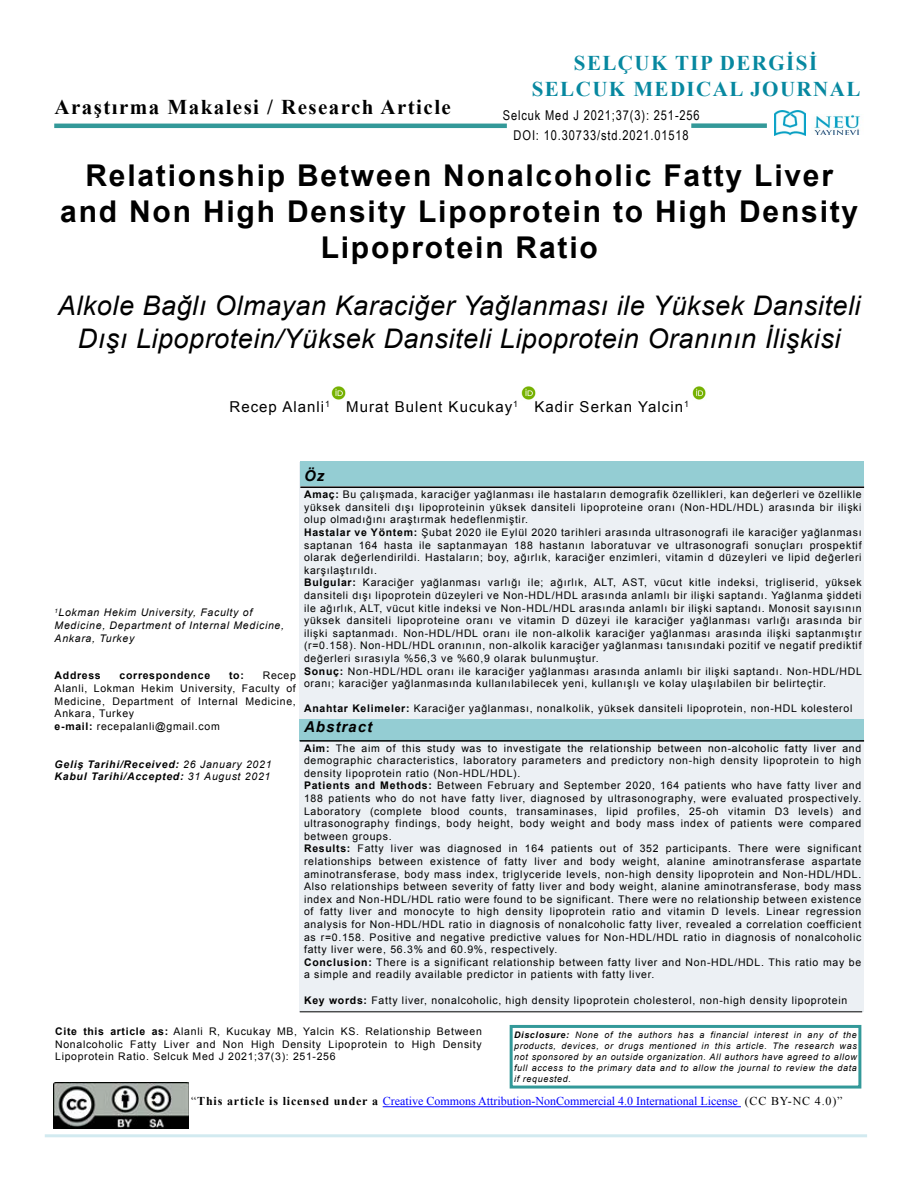
<style>
.page{position:relative;width:918px;height:1188px;background:#fff}
.page>*{position:absolute;margin:0;border:0;box-sizing:border-box;transform-origin:0 0}
.t1{font:700 30px/36px "Arial";letter-spacing:.06em;color:#000;text-align:center}
.t2{font:italic 27px/32.4px "Arial";letter-spacing:.02em;color:#000;text-align:center}
.t3{font:700 21px/25.2px "Times New Roman";letter-spacing:.07em;color:#0788a0;text-align:center}
.t4{font:700 21px "Times New Roman";letter-spacing:.07em;color:#000}
.t5{font:15px "Arial";letter-spacing:.07em;color:#000}
.t6{font:italic 700 15px "Arial";letter-spacing:.07em;color:#000}
.t7{font:13.5px "Arial Narrow";letter-spacing:.065em;color:#000}
.t8{font:12px "Times New Roman";color:#00f}
.t9{font:10.5px/12.6px "Arial";letter-spacing:.07em;color:#000}
.t10{font:italic 10.5px/12.6px "Arial";letter-spacing:.07em;color:#000}
.t11{font:italic 700 10.5px/12.6px "Arial";letter-spacing:.07em;color:#000}
.t12{font:700 10.5px "Arial";letter-spacing:.065em;color:#000}
.t13{font:italic 9px/10.8px "Arial";letter-spacing:.07em;color:#000;text-align:justify}
.s1{font-weight:700}
.s2{font-weight:400}
.s3{color:#000}
.s4{font-weight:700;color:#000}
</style>
<div class="page">
<div style="left:300px;top:462px;width:564px;height:549px;background:#ecf0f4"></div>
<div style="left:300px;top:462px;width:564px;height:24px;background:#94cdd3"></div>
<hr style="left:300px;top:1011px;width:562px;height:1px;background:#000">
<hr style="left:300px;top:486px;width:564px;height:2px;background:#000">
<div style="left:300px;top:719px;width:564px;height:22px;background:#94cdd3"></div>
<hr style="left:300px;top:740px;width:564px;height:2px;background:#000">
<div style="left:510px;top:1025px;width:351px;height:64px;border:3px solid #399"></div>
<hr style="left:45px;top:1134px;width:822px;height:3px;background:#d2eaf0">
<img style="left:54px;top:1082px;width:135px;height:47px">
<hr style="left:383px;top:1106px;width:358px;height:1px;background:#00f">
<img style="left:775px;top:110px;width:30px;height:26px">
<img style="left:814px;top:115px;width:47px;height:19px">
<hr style="left:54px;top:124px;width:453px;height:4px;background:#399">
<div style="left:691px;top:123px;width:76px;height:5px;background:#399"></div>
<img style="left:332px;top:386px;width:14px;height:14px">
<img style="left:692px;top:386px;width:14px;height:14px">
<img style="left:521px;top:386px;width:15px;height:14px">
<h3 class="t4" style="left:55px;top:92px;width:398px">Araştırma Makalesi / Research Article</h3>
<h3 class="t3" style="left:532px;top:50px;width:330px">SELÇUK TIP DERGİSİ<br>SELCUK MEDICAL JOURNAL</h3>
<p class="t7" style="left:514px;top:125px;width:177px">DOI: 10.30733/std.2021.01518</p>
<p class="t7" style="left:503px;top:105px;width:199px">Selcuk Med J 2021;37(3): 251-256</p>
<h1 class="t1" style="left:60px;top:157px;width:799px">Relationship Between Nonalcoholic Fatty Liver and Non High Density Lipoprotein to High Density<br>Lipoprotein Ratio</h1>
<h2 class="t2" style="left:58px;top:290px;width:804px">Alkole Bağlı Olmayan Karaciğer Yağlanması ile Yüksek Dansiteli<br>Dışı Lipoprotein/Yüksek Dansiteli Lipoprotein Oranının İlişkisi</h2>
<h3 class="t5" style="left:230px;top:397px;width:461px">Recep Alanli<sup>1</sup> Murat Bulent Kucukay<sup>1</sup> Kadir Serkan Yalcin<sup>1</sup></h3>
<h3 class="t6" style="left:304px;top:466px;width:22px">Öz</h3>
<p class="t9" style="left:304px;top:488px;width:559px"><span class="s1">Amaç:</span> Bu çalışmada, karaciğer yağlanması ile hastaların demografik özellikleri, kan değerleri ve özellikle yüksek dansiteli dışı lipoproteinin yüksek dansiteli lipoproteine oranı (Non-HDL/HDL) arasında bir ilişki olup olmadığını araştırmak hedeflenmiştir.<br><span class="s1">Hastalar ve Yöntem:</span> Şubat 2020 ile Eylül 2020 tarihleri arasında ultrasonografi ile karaciğer yağlanması saptanan 164 hasta ile saptanmayan 188 hastanın laboratuvar ve ultrasonografi sonuçları prospektif olarak değerlendirildi. Hastaların; boy, ağırlık, karaciğer enzimleri, vitamin d düzeyleri ve lipid değerleri karşılaştırıldı.<br><span class="s1">Bulgular:</span> Karaciğer yağlanması varlığı ile; ağırlık, ALT, AST, vücut kitle indeksi, trigliserid, yüksek dansiteli dışı lipoprotein düzeyleri ve Non-HDL/HDL arasında anlamlı bir ilişki saptandı. Yağlanma şiddeti ile ağırlık, ALT, vücut kitle indeksi ve Non-HDL/HDL arasında anlamlı bir ilişki saptandı. Monosit sayısının yüksek dansiteli lipoproteine oranı ve vitamin D düzeyi ile karaciğer yağlanması varlığı arasında bir ilişki saptanmadı. Non-HDL/HDL oranı ile non-alkolik karaciğer yağlanması arasında ilişki saptanmıştır (r=0.158). Non-HDL/HDL oranının, non-alkolik karaciğer yağlanması tanısındaki pozitif ve negatif prediktif değerleri sırasıyla %56,3 ve %60,9 olarak bulunmuştur.<br><span class="s1">Sonuç:</span> Non-HDL/HDL oranı ile karaciğer yağlanması arasında anlamlı bir ilişki saptandı. Non-HDL/HDL oranı; karaciğer yağlanmasında kullanılabilecek yeni, kullanışlı ve kolay ulaşılabilen bir belirteçtir.</p>
<p class="t9" style="left:304px;top:702px;width:550px"><span class="s1">Anahtar Kelimeler:</span> Karaciğer yağlanması, nonalkolik, yüksek dansiteli lipoprotein, non-HDL kolesterol</p>
<p class="t9" style="left:304px;top:742px;width:559px"><span class="s1">Aim:</span> The aim of this study was to investigate the relationship between non-alcoholic fatty liver and demographic characteristics, laboratory parameters and predictory non-high density lipoprotein to high density lipoprotein ratio (Non-HDL/HDL).<br><span class="s1">Patients and Methods:</span> Between February and September 2020, 164 patients who have fatty liver and 188 patients who do not have fatty liver, diagnosed by ultrasonography, were evaluated prospectively.<br>Laboratory (complete blood counts, transaminases, lipid profiles, 25-oh vitamin D3 levels) and ultrasonography findings, body height, body weight and body mass index of patients were compared between groups.<br><span class="s1">Results:</span> Fatty liver was diagnosed in 164 patients out of 352 participants. There were significant relationships between existence of fatty liver and body weight, alanine aminotransferase aspartate aminotransferase, body mass index, triglyceride levels, non-high density lipoprotein and Non-HDL/HDL.<br>Also relationships between severity of fatty liver and body weight, alanine aminotransferase, body mass index and Non-HDL/HDL ratio were found to be significant. There were no relationship between existence of fatty liver and monocyte to high density lipoprotein ratio and vitamin D levels. Linear regression analysis for Non-HDL/HDL ratio in diagnosis of nonalcoholic fatty liver, revealed a correlation coefficient as r=0.158. Positive and negative predictive values for Non-HDL/HDL ratio in diagnosis of nonalcoholic fatty liver were, 56.3% and 60.9%, respectively.<br><span class="s1">Conclusion:</span> There is a significant relationship between fatty liver and Non-HDL/HDL. This ratio may be a simple and readily available predictor in patients with fatty liver.</p>
<p class="t9" style="left:304px;top:994px;width:545px"><span class="s1">Key words:</span> Fatty liver, nonalcoholic, high density lipoprotein cholesterol, non-high density lipoprotein</p>
<p class="t9" style="left:55px;top:1025px;width:428px;text-align:justify"><span class="s1">Cite this article as:</span> Alanli R, Kucukay MB, Yalcin KS. Relationship Between Nonalcoholic Fatty Liver and Non High Density Lipoprotein to High Density Lipoprotein Ratio. Selcuk Med J 2021;37(3): 251-256</p>
<p class="t10" style="left:55px;top:607px;width:231px"><sup>1</sup>Lokman Hekim University, Faculty of<br>Medicine, Department of Internal Medicine,<br>Ankara, Turkey</p>
<p class="t12" style="left:55px;top:668px;width:48px">Address</p>
<p class="t12" style="left:120px;top:668px;width:92px">correspondence</p>
<p class="t12" style="left:229px;top:668px;width:16px">to:</p>
<p class="t9" style="left:55px;top:669px;width:243px;text-indent:208px">Recep<br>Alanli, Lokman Hekim University, Faculty of<br>Medicine, Department of Internal Medicine,<br>Ankara, Turkey<br><span class="s1">e-mail:</span> recepalanli@gmail.com</p>
<p class="t11" style="left:55px;top:758px;width:218px">Geliş Tarihi/Received: <span class="s2">26 January 2021<br></span>Kabul Tarihi/Accepted: <span class="s2">31 August 2021</span></p>
<h3 class="t6" style="left:304px;top:717px;width:69px">Abstract</h3>
<p class="t13" style="left:514px;top:1030px;width:344px"><span class="s1">Disclosure:</span> None of the authors has a financial interest in any of the products, devices, or drugs mentioned in this article. The research was not sponsored by an outside organization. All authors have agreed to allow full access to the primary data and to allow the journal to review the data if requested.</p>
<p class="t8" style="left:191px;top:1093px;width:653px"><span class="s3">“</span><span class="s4">This article is licensed under a</span> Creative Commons Attribution-NonCommercial 4.0 International License <span class="s3">(CC BY-NC 4.0)”</span></p>
</div>
